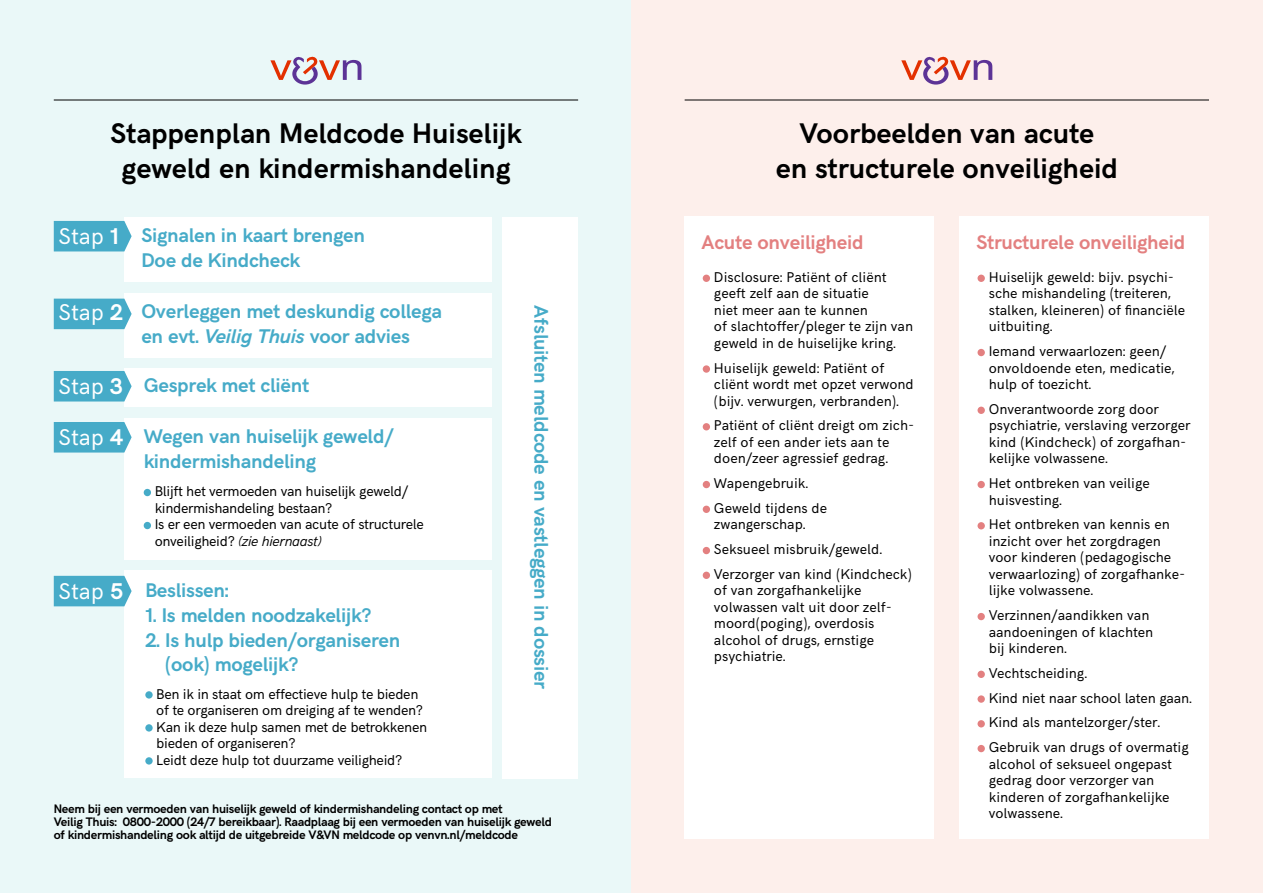
<style>
.page{position:relative;width:1263px;height:893px;background:#fff}
.page>*{position:absolute;margin:0;border:0;box-sizing:border-box;transform-origin:0 0}
.t1{font:700 28.5px/34.2px "HK Grotesk";color:#000;text-align:center}
.t2{font:22.8px "HK Grotesk";color:#fff}
.t3{font:700 19.8px/24.8px "HK Grotesk";letter-spacing:-.01em;color:#46abc8}
.t4{font:700 19.8px "HK Grotesk";letter-spacing:-.01em;color:#e38080}
.t5{font:14.25px/16.5px "HK Grotesk";color:#000}
.t6{font:14.25px/16.5px "HK Grotesk";letter-spacing:-.02em;color:#000}
.t7{font:700 12.45px/13.4px "HK Grotesk";letter-spacing:-.02em;color:#000}
.s1{font-weight:700}
.s2{font-style:italic}
.s3{font-weight:400;font-size:22.8px;color:#fff}
.s4{font-size:22.8px;color:#fff}
</style>
<div class="page">
<div style="left:0;top:0;width:631px;height:893px;background:#eaf8f8"></div>
<div style="left:631px;top:0;width:632px;height:893px;background:#fdefeb"></div>
<div style="left:124px;top:217px;width:368px;height:65px;background:#fff"></div>
<div style="left:54px;top:221px;width:78px;height:30px;background:#46abc8"></div>
<div style="left:124px;top:293px;width:368px;height:65px;background:#fff"></div>
<div style="left:54px;top:299px;width:78px;height:30px;background:#46abc8"></div>
<div style="left:124px;top:368px;width:368px;height:39px;background:#fff"></div>
<div style="left:54px;top:371px;width:78px;height:30px;background:#46abc8"></div>
<div style="left:124px;top:418px;width:368px;height:142px;background:#fff"></div>
<div style="left:144px;top:489px;width:7px;height:7px;background:#46abc8;border-radius:50%"></div>
<div style="left:144px;top:522px;width:7px;height:7px;background:#46abc8;border-radius:50%"></div>
<svg style="left:54px;top:422px;width:78px;height:31px;background:#51b0cb"></svg>
<div style="left:124px;top:570px;width:368px;height:208px;background:#fff"></div>
<div style="left:145px;top:691px;width:8px;height:8px;background:#46abc8;border-radius:50%"></div>
<div style="left:145px;top:724px;width:8px;height:8px;background:#46abc8;border-radius:50%"></div>
<div style="left:145px;top:757px;width:8px;height:8px;background:#46abc8;border-radius:50%"></div>
<div style="left:54px;top:576px;width:78px;height:30px;background:#46abc8"></div>
<svg style="left:270px;top:56px;width:91px;height:29px"></svg>
<svg style="left:901px;top:56px;width:91px;height:29px"></svg>
<hr style="left:54px;top:100px;width:524px;height:1px;background:#000">
<hr style="left:685px;top:100px;width:524px;height:1px;background:#000">
<div style="left:503px;top:217px;width:75px;height:561px;background:#fff"></div>
<div style="left:685px;top:217px;width:249px;height:622px;background:#fff"></div>
<div style="left:959px;top:217px;width:250px;height:622px;background:#fff"></div>
<div style="left:703px;top:275px;width:7px;height:7px;background:#e38080;border-radius:50%"></div>
<div style="left:703px;top:365px;width:7px;height:8px;background:#e38080;border-radius:50%"></div>
<div style="left:703px;top:423px;width:7px;height:7px;background:#e38080;border-radius:50%"></div>
<div style="left:703px;top:481px;width:7px;height:7px;background:#e38080;border-radius:50%"></div>
<div style="left:703px;top:506px;width:7px;height:7px;background:#e38080;border-radius:50%"></div>
<div style="left:703px;top:547px;width:7px;height:7px;background:#e38080;border-radius:50%"></div>
<div style="left:703px;top:572px;width:7px;height:7px;background:#e38080;border-radius:50%"></div>
<div style="left:977px;top:275px;width:8px;height:7px;background:#e38080;border-radius:50%"></div>
<div style="left:977px;top:349px;width:8px;height:7px;background:#e38080;border-radius:50%"></div>
<div style="left:977px;top:407px;width:8px;height:7px;background:#e38080;border-radius:50%"></div>
<div style="left:977px;top:481px;width:8px;height:7px;background:#e38080;border-radius:50%"></div>
<div style="left:977px;top:522px;width:8px;height:7px;background:#e38080;border-radius:50%"></div>
<div style="left:977px;top:613px;width:8px;height:7px;background:#e38080;border-radius:50%"></div>
<div style="left:977px;top:671px;width:8px;height:7px;background:#e38080;border-radius:50%"></div>
<div style="left:977px;top:695px;width:8px;height:8px;background:#e38080;border-radius:50%"></div>
<div style="left:977px;top:720px;width:8px;height:7px;background:#e38080;border-radius:50%"></div>
<div style="left:977px;top:745px;width:8px;height:7px;background:#e38080;border-radius:50%"></div>
<h1 class="t1" style="left:111px;top:114px;width:412px">Stappenplan Meldcode Huiselijk geweld en kindermishandeling</h1>
<h1 class="t1" style="left:776px;top:114px;width:344px">Voorbeelden van acute<br>en structurele onveiligheid</h1>
<h2 class="t2" style="left:59px;top:219px;width:62px">Stap <span class="s1">1</span></h2>
<h2 class="t2" style="left:59px;top:295px;width:66px">Stap <span class="s1">2</span></h2>
<h3 class="t3" style="left:141px;top:221px;width:225px">Signalen in kaart brengen<br>Doe de Kindcheck</h3>
<h3 class="t3" style="left:141px;top:297px;width:302px">Overleggen met deskundig collega en evt. <span class="s2">Veilig Thuis</span> voor advies</h3>
<h3 class="t3" style="left:59px;top:372px;width:252px"><span class="s3">Stap</span> <span class="s4">3</span> Gesprek met cliënt</h3>
<h2 class="t2" style="left:59px;top:420px;width:66px">Stap <span class="s1">4</span></h2>
<h2 class="t2" style="left:59px;top:574px;width:66px">Stap <span class="s1">5</span></h2>
<h3 class="t3" style="left:144px;top:422px;width:251px">Wegen van huiselijk geweld/ kindermishandeling</h3>
<p class="t6" style="left:155px;top:482px;width:271px">Blijft het vermoeden van huiselijk geweld/ kindermishandeling bestaan?<br>Is er een vermoeden van acute of structurele onveiligheid? <span class="s2">(zie hiernaast)</span></p>
<h3 class="t3" style="left:145px;top:576px;width:85px">Beslissen:</h3>
<h3 class="t3" style="left:145px;top:601px;width:227px">1. Is melden noodzakelijk?</h3>
<h3 class="t3" style="left:165px;top:626px;width:237px;text-indent:-20px">2. Is hulp bieden/organiseren (ook) mogelijk?</h3>
<p class="t6" style="left:156px;top:684px;width:272px">Ben ik in staat om effectieve hulp te bieden of te organiseren om dreiging af te wenden?<br>Kan ik deze hulp samen met de betrokkenen bieden of organiseren?<br>Leidt deze hulp tot duurzame veiligheid?</p>
<h3 class="t3" style="left:555px;top:305px;width:385px;rotate:90deg">Afsluiten meldcode en vastleggen in dossier</h3>
<p class="t7" style="left:54px;top:801px;width:500px">Neem bij een vermoeden van huiselijk geweld of kindermishandeling contact op met<br>Veilig Thuis: 0800-2000 (24/7 bereikbaar). Raadplaag bij een vermoeden van huiselijk geweld of kindermishandeling ook altijd de uitgebreide V&amp;VN meldcode op venvn.nl/meldcode</p>
<h3 class="t4" style="left:702px;top:227px;width:163px">Acute onveiligheid</h3>
<h3 class="t4" style="left:976px;top:227px;width:210px">Structurele onveiligheid</h3>
<p class="t5" style="left:714px;top:268px;width:201px">Disclosure: Patiënt of cliënt geeft zelf aan de situatie<br>niet meer aan te kunnen<br>of slachtoffer/pleger te zijn van geweld in de huiselijke kring.</p>
<p class="t5" style="left:714px;top:358px;width:201px">Huiselijk geweld: Patiënt of cliënt wordt met opzet verwond (bijv. verwurgen, verbranden).</p>
<p class="t5" style="left:714px;top:416px;width:202px">Patiënt of cliënt dreigt om zich&shy;zelf of een ander iets aan te doen/zeer agressief gedrag.</p>
<p class="t5" style="left:714px;top:470px;width:115px;line-height:24.8px">Wapengebruik.<br>Geweld tijdens de</p>
<p class="t5" style="left:714px;top:511px;width:199px;line-height:24.8px">zwangerschap.<br>Seksueel misbruik/geweld.<br>Verzorger van kind (Kindcheck)</p>
<p class="t5" style="left:714px;top:581px;width:179px">of van zorgafhankelijke volwassen valt uit door zelf&shy;moord(poging), overdosis alcohol of drugs, ernstige psychiatrie.</p>
<p class="t5" style="left:989px;top:268px;width:198px">Huiselijk geweld: bijv. psychi&shy;sche mishandeling (treiteren, stalken, kleineren) of financiële uitbuiting.</p>
<p class="t5" style="left:989px;top:342px;width:187px">Iemand verwaarlozen: geen/ onvoldoende eten, medicatie, hulp of toezicht.</p>
<p class="t5" style="left:989px;top:400px;width:203px">Onverantwoorde zorg door psychiatrie, verslaving verzorger kind (Kindcheck) of zorgafhan&shy;kelijke volwassene.</p>
<p class="t5" style="left:989px;top:474px;width:162px">Het ontbreken van veilige huisvesting.</p>
<p class="t5" style="left:989px;top:515px;width:198px">Het ontbreken van kennis en inzicht over het zorgdragen voor kinderen (pedagogische verwaarlozing) of zorgafhanke&shy;lijke volwassene.</p>
<p class="t5" style="left:989px;top:606px;width:166px">Verzinnen/aandikken van aandoeningen of klachten bij kinderen.</p>
<p class="t5" style="left:989px;top:660px;width:205px;line-height:24.8px">Vechtscheiding.<br>Kind niet naar school laten gaan.<br>Kind als mantelzorger/ster.<br>Gebruik van drugs of overmatig</p>
<p class="t5" style="left:989px;top:754px;width:185px">alcohol of seksueel ongepast gedrag door verzorger van kinderen of zorgafhankelijke volwassene.</p>
</div>
